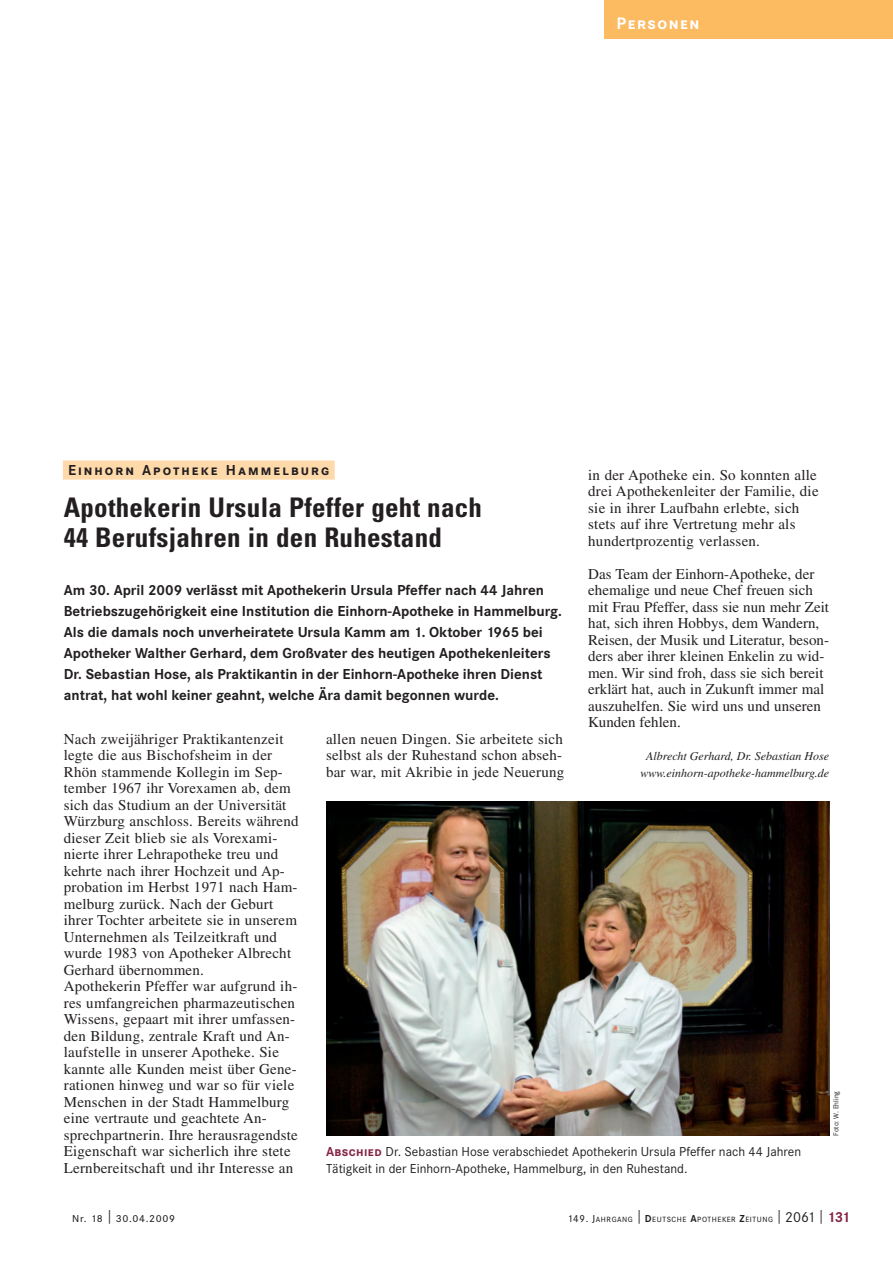
<style>
.page{position:relative;width:893px;height:1263px;background:#fff}
.page>*{position:absolute;margin:0;border:0;box-sizing:border-box;transform-origin:0 0}
.t1{font:700 condensed 27px/30px "Univers LT Std";letter-spacing:.01em;color:#231f20}
.t2{font:700 17.25px "Corporate SSCTOT";letter-spacing:.085em;color:#fff}
.t3{font:15px/16.5px "Times LT Std";letter-spacing:.015em;color:#231f20}
.t4{font:700 15px/21px "Corporate STOT";color:#231f20}
.t5{font:700 15px "Corporate SSCTOT";letter-spacing:.135em;color:#231f20}
.t6{font:13.5px/16.5px "Corporate STOT";color:#231f20}
.t7{font:italic 12px/16.5px "Times LT Std";color:#231f20;text-align:center}
.t8{font:500 10.5px "Corporate STOT";letter-spacing:.055em;color:#231f20;scale:1.05 1}
.t9{font:500 7.8px "Corporate STOT";letter-spacing:.075em;color:#231f20}
.t10{font:7.5px "Corporate STOT";color:#231f20}
.s1{font-family:"Corporate SSCTOTDAZ";font-weight:700;color:#872646}
.s2{font-weight:300;font-size:16.5px}
.s3{font-size:10.5px}
.s4{font-weight:700;font-size:10.5px}
.s5{font-weight:400;font-size:15px}
.s6{font-weight:700;font-size:15px;color:#872646}
</style>
<div class="page">
<div style="left:604px;top:0;width:289px;height:38px;background:#fcba61"></div>
<img style="left:326px;top:802px;width:503px;height:334px">
<div style="left:63px;top:460px;width:272px;height:20px;background:#fedaab"></div>
<p class="t2" style="left:617px;top:13px;width:84px">Personen</p>
<p class="t5" style="left:68px;top:461px;width:263px">Einhorn Apotheke Hammelburg</p>
<h1 class="t1" style="left:64px;top:493px;width:420px">Apothekerin Ursula Pfeffer geht nach<br>44 Berufsjahren in den Ruhestand</h1>
<p class="t4" style="left:64px;top:580px;width:500px">Am 30. April 2009 verlässt mit Apothekerin Ursula Pfeffer nach 44 Jahren Betriebszugehörigkeit eine Institution die Einhorn-Apotheke in Hammelburg.<br>Als die damals noch unverheiratete Ursula Kamm am 1. Oktober 1965 bei Apotheker Walther Gerhard, dem Großvater des heutigen Apothekenleiters Dr. Sebastian Hose, als Praktikantin in der Einhorn-Apotheke ihren Dienst antrat, hat wohl keiner geahnt, welche Ära damit begonnen wurde.</p>
<p class="t3" style="left:64px;top:731px;width:236px">Nach zweijähriger Praktikantenzeit legte die aus Bischofsheim in der Rhön stammende Kollegin im Sep&shy;tember 1967 ihr Vorexamen ab, dem sich das Studium an der Universität Würzburg anschloss. Bereits während dieser Zeit blieb sie als Vorexami&shy;nierte ihrer Lehrapotheke treu und kehrte nach ihrer Hochzeit und Ap&shy;probation im Herbst 1971 nach Ham&shy;melburg zurück. Nach der Geburt ihrer Tochter arbeitete sie in unserem Unternehmen als Teilzeitkraft und wurde 1983 von Apotheker Albrecht Gerhard übernommen.<br>Apothekerin Pfeffer war aufgrund ih&shy;res umfangreichen pharmazeutischen Wissens, gepaart mit ihrer umfassen&shy;den Bildung, zentrale Kraft und An&shy;laufstelle in unserer Apotheke. Sie kannte alle Kunden meist über Gene&shy;rationen hinweg und war so für viele Menschen in der Stadt Hammelburg eine vertraute und geachtete An&shy;sprechpartnerin. Ihre herausragendste Eigenschaft war sicherlich ihre stete Lernbereitschaft und ihr Interesse an</p>
<p class="t3" style="left:326px;top:731px;width:240px">allen neuen Dingen. Sie arbeitete sich selbst als der Ruhestand schon abseh&shy;bar war, mit Akribie in jede Neuerung</p>
<p class="t3" style="left:588px;top:467px;width:232px">in der Apotheke ein. So konnten alle drei Apothekenleiter der Familie, die sie in ihrer Laufbahn erlebte, sich stets auf ihre Vertretung mehr als hundertprozentig verlassen.</p>
<p class="t3" style="left:588px;top:566px;width:242px">Das Team der Einhorn-Apotheke, der ehemalige und neue Chef freuen sich mit Frau Pfeffer, dass sie nun mehr Zeit hat, sich ihren Hobbys, dem Wandern, Reisen, der Musik und Literatur, beson&shy;ders aber ihrer kleinen Enkelin zu wid&shy;men. Wir sind froh, dass sie sich bereit erklärt hat, auch in Zukunft immer mal auszuhelfen. Sie wird uns und unseren Kunden fehlen.</p>
<p class="t7" style="left:640px;top:748px;width:190px">Albrecht Gerhard, Dr. Sebastian Hose www.einhorn-apotheke-hammelburg.de</p>
<p class="t10" style="left:832px;top:1136px;width:46px;rotate:-90deg">Foto: W. Ehling</p>
<p class="t6" style="left:326px;top:1144px;width:477px"><span class="s1">Abschied</span> Dr. Sebastian Hose verabschiedet Apothekerin Ursula Pfeffer nach 44 Jahren<br>Tätigkeit in der Einhorn-Apotheke, Hammelburg, in den Ruhestand.</p>
<p class="t8" style="left:72px;top:1213px;width:99px">Nr. 18 <span class="s2">|</span> 30.04.2009</p>
<p class="t9" style="left:568px;top:1215px;width:284px"><span class="s3">149. J</span>AHRGANG <sup>|</sup><span class="s4">D</span>EUTSCHE <span class="s4">A</span>POTHEKER <span class="s4">Z</span>EITUNG <sup>|</sup><span class="s5">2061</span><sup>|</sup><span class="s6">131</span></p>
</div>
